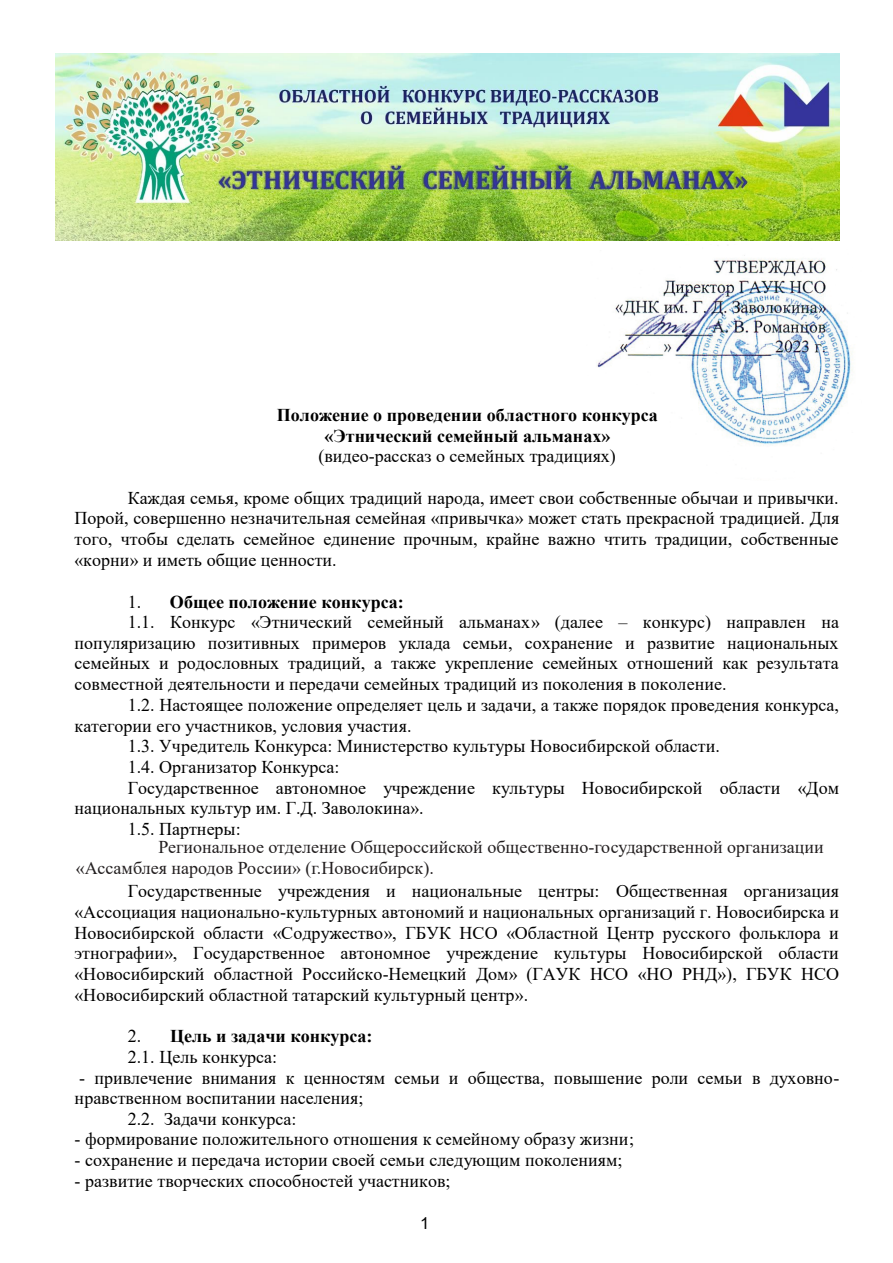
<style>
.page{position:relative;width:893px;height:1263px;background:#fff}
.page>*{position:absolute;margin:0;border:0;box-sizing:border-box;transform-origin:0 0}
.t1{font:18px/20.7px "Times New Roman";color:#000;text-align:justify}
.t2{font:700 18px/20.5px "Times New Roman";color:#000;text-align:center}
.t3{font:18px/21.6px "Times New Roman";color:#231f20}
.t4{font:16.5px "Arial";color:#000}
.t5{font:16.5px "Arial";color:#231f20}
.s1{font-weight:400}
.s2{font-style:inherit}
</style>
<div class="page">
<img style="left:56px;top:54px;width:783px;height:187px">
<img style="left:596px;top:255px;width:257px;height:191px">
<p class="t2" style="left:277px;top:404px;width:382px">Положение о проведении областного конкурса «Этнический семейный альманах» <span class="s1">(видео</span><span class="s1">-</span><span class="s1">рассказ о семейных традициях)</span></p>
<p class="t1" style="left:75px;top:487px;width:766px;text-indent:53px">Каждая семья, кроме общих традиций народа, имеет свои собственные обычаи и привычки.<br>Порой, совершенно незначительная семейная «привычка» может стать прекрасной традицией. Для того, чтобы сделать семейное единение прочным, крайне важно чтить традиции, собственные «корни» и иметь общие ценности.</p>
<p class="t2" style="left:128px;top:591px;width:278px"><span class="s1">1.</span> Общее положение конкурса<span class="s2">:</span></p>
<p class="t1" style="left:128px;top:611px;width:713px">1.1. Конкурс «Этнический семейный альманах» (далее – конкурс) направлен на</p>
<p class="t1" style="left:75px;top:632px;width:765px">популяризацию позитивных примеров уклада семьи, сохранение и развитие национальных</p>
<p class="t1" style="left:75px;top:652px;width:766px">семейных и родословных традиций, а также укрепление семейных отношений как результата</p>
<p class="t1" style="left:75px;top:673px;width:653px">совместной деятельности и передачи семейных традиций из поколения в поколение.</p>
<p class="t1" style="left:128px;top:694px;width:713px"><span class="s2">1.2</span>. Настоящее положение определяет цель и задачи, а также порядок проведения конкурса<span class="s2">,</span></p>
<p class="t1" style="left:75px;top:714px;width:338px">категории его участников, условия участия.</p>
<p class="t1" style="left:128px;top:735px;width:594px"><span class="s2">1.3.</span> Учредитель Конкурса: Министерство культуры Новосибирской области.</p>
<p class="t1" style="left:128px;top:756px;width:213px"><span class="s2">1.4.</span> Организатор Конкурса:</p>
<p class="t1" style="left:128px;top:777px;width:713px">Государственное автономное учреждение культуры Новосибирской области «Дом</p>
<p class="t1" style="left:75px;top:797px;width:350px">национальных культур им. Г.Д. Заволокина».</p>
<p class="t1" style="left:128px;top:818px;width:115px"><span class="s2">1.5.</span> Партнеры:</p>
<p class="t1" style="left:128px;top:839px;width:713px">Региональное отделение Новосибирской области Общероссийская общественно<span class="s2">-</span></p>
<p class="t1" style="left:75px;top:859px;width:460px">государственная организация «Ассамблея народов России»</p>
<p class="t1" style="left:128px;top:880px;width:713px">Государственные учреждения и национальные центры: Общественная организация</p>
<p class="t1" style="left:75px;top:901px;width:766px">«Ассоциация национально<span class="s2">-</span>культурных автономий и национальных организаций г. Новосибирска и</p>
<p class="t1" style="left:75px;top:922px;width:766px">Новосибирской области «Содружество», ГБУК НСО «Областной Центр русского фольклора и</p>
<p class="t1" style="left:75px;top:942px;width:766px">этнографии», Государственное автономное учреждение культуры Новосибирской области</p>
<p class="t1" style="left:75px;top:963px;width:766px">«Новосибирский областной Российско<span class="s2">-</span>Немецкий Дом» (ГАУК НСО «НО РНД»)<span class="s2">,</span> ГБУК НСО</p>
<p class="t1" style="left:75px;top:984px;width:455px">«Новосибирский областной татарский культурный центр»<span class="s2">.</span></p>
<p class="t2" style="left:128px;top:1026px;width:246px;text-align:left"><span class="s1">2.</span> Цель и задачи конкурса:<br><span class="s1">2.1.</span> <span class="s1">Цель конкурса</span><span class="s1">:</span></p>
<p class="t1" style="left:79px;top:1066px;width:762px"><span class="s2">-</span> привлечение внимания к ценностям семьи и общества, повышение роли семьи в духовно<span class="s2">-</span></p>
<p class="t1" style="left:75px;top:1087px;width:290px">нравственном воспитании населения;</p>
<p class="t1" style="left:128px;top:1108px;width:170px"><span class="s2">2.2.</span> Задачи конкурса:</p>
<p class="t1" style="left:75px;top:1128px;width:561px"><span class="s2">-</span> формирование положительного отношения к семейному образу жизни<span class="s2">;</span></p>
<p class="t1" style="left:75px;top:1149px;width:549px"><span class="s2">-</span> сохранение и передача истории своей семьи следующим поколениям;</p>
<p class="t1" style="left:75px;top:1170px;width:377px"><span class="s2">-</span> развитие творческих способностей участников<span class="s2">;</span></p>
<p class="t3" style="left:76px;top:835px;width:749px;text-indent:82px">Региональное отделение Общероссийской общественно-государственной организации «Ассамблея народов России» (г.Новосибирск).</p>
<p class="t5" style="left:410px;top:1157px;width:11px">1</p>
<p class="t4" style="left:420px;top:1212px;width:11px">1</p>
</div>
